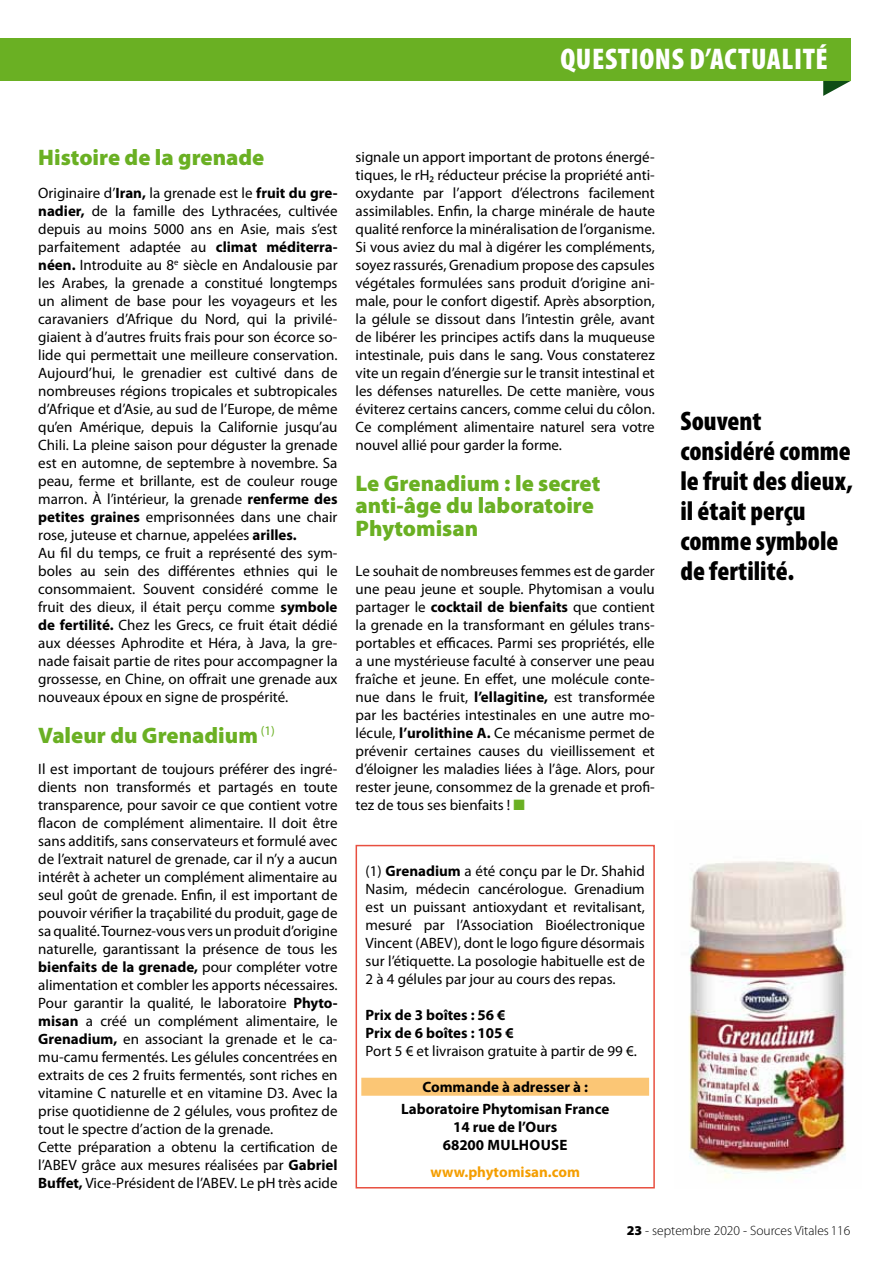
<style>
.page{position:relative;width:893px;height:1263px;background:#fff}
.page>*{position:absolute;margin:0;border:0;box-sizing:border-box;transform-origin:0 0}
.t1{font:900 condensed 30px "Myriad Pro";color:#fff}
.t2{font:900 condensed 27px/30px "Myriad Pro";color:#000}
.t3{font:900 22.5px/22.5px "Myriad Pro";color:#6ab023}
.t4{font:15px/18px "Myriad Pro";color:#000;text-align:justify}
.t5{font:700 15px/18px "Myriad Pro";color:#000}
.t6{font:700 15px "Myriad Pro";color:#f49e00}
.t7{font:300 13.5px "Myriad Pro";color:#000}
.s1{font-weight:700}
.s2{color:#6ab023}
.s3{font-weight:900}
</style>
<div class="page">
<div style="left:361px;top:1078px;width:288px;height:18px;background:#fbc675"></div>
<div style="left:356px;top:845px;width:299px;height:343px;border:2px solid #e84f40"></div>
<img style="left:689px;top:861px;width:157px;height:318px">
<svg style="left:823px;top:81px;width:27px;height:15px"></svg>
<div style="left:0;top:38px;width:850px;height:43px;background:#6ab023"></div>
<h1 class="t1" style="left:560px;top:40px;width:165px">Questions d’actual</h1>
<h1 class="t1" style="left:794px;top:40px;width:22px">ité</h1>
<h3 class="t3" style="left:38px;top:145px;width:228px">Histoire de la grenade</h3>
<p class="t4" style="left:38px;top:184px;width:301px;text-align:left">Originaire d’<span class="s1">Iran,</span> la grenade est le <span class="s1">fruit du gre&shy;nadier,</span> de la famille des Lythracées, cultivée depuis au moins 5000 ans en Asie, mais s’est parfaitement adaptée au <span class="s1">climat méditerra&shy;néen.</span> Introduite au 8<sup>e</sup> siècle en Andalousie par les Arabes, la grenade a constitué longtemps un aliment de base pour les voyageurs et les caravaniers d’Afrique du Nord, qui la privilé&shy;giaient à d’autres fruits frais pour son écorce so&shy;lide qui permettait une meilleure conservation.<br>Aujourd’hui, le grenadier est cultivé dans de nombreuses régions tropicales et subtropicales d’Afrique et d’Asie, au sud de l’Europe, de même qu’en Amérique, depuis la Californie jusqu’au Chili. La pleine saison pour déguster la grenade est en automne, de septembre à novembre. Sa peau, ferme et brillante, est de couleur rouge marron. À l’intérieur, la grenade <span class="s1">renferme des petites graines</span> emprisonnées dans une chair rose, juteuse et charnue, appelées <span class="s1">arilles.<br></span>Au fil du temps, ce fruit a représenté des sym&shy;boles au sein des différentes ethnies qui le consommaient. Souvent considéré comme le fruit des dieux, il était perçu comme <span class="s1">symbole de fertilité.</span> Chez les Grecs, ce fruit était dédié aux déesses Aphrodite et Héra, à Java, la gre&shy;nade faisait partie de rites pour accompagner la grossesse, en Chine, on offrait une grenade aux nouveaux époux en signe de prospérité.</p>
<h3 class="t3" style="left:38px;top:723px;width:238px">Valeur du Grenadium <sup>(1)</sup></h3>
<p class="t4" style="left:38px;top:760px;width:301px;text-align:left">Il est important de toujours préférer des ingré&shy;dients non transformés et partagés en toute transparence, pour savoir ce que contient votre flacon de complément alimentaire. Il doit être sans additifs, sans conservateurs et formulé avec de l’extrait naturel de grenade, car il n’y a aucun intérêt à acheter un complément alimentaire au seul goût de grenade. Enfin, il est important de pouvoir vérifier la traçabilité du produit, gage de sa qualité. Tournez-vous vers un produit d’origine naturelle, garantissant la présence de tous les <span class="s1">bienfaits de la grenade,</span> pour compléter votre alimentation et combler les apports nécessaires.<br>Pour garantir la qualité, le laboratoire <span class="s1">Phyto&shy;misan</span> a créé un complément alimentaire, le <span class="s1">Grenadium,</span> en associant la grenade et le ca&shy;mu-camu fermentés. Les gélules concentrées en extraits de ces 2 fruits fermentés, sont riches en vitamine C naturelle et en vitamine D3. Avec la prise quotidienne de 2 gélules, vous profitez de tout le spectre d’action de la grenade.<br>Cette préparation a obtenu la certification de l’ABEV grâce aux mesures réalisées par <span class="s1">Gabriel Buffet,</span> Vice-Président de l’ABEV. Le pH très acide</p>
<p class="t4" style="left:356px;top:148px;width:301px">signale un apport important de protons énergé&shy;tiques, le rH2 réducteur précise la propriété anti&shy;oxydante par l’apport d’électrons facilement assimilables. Enfin, la charge minérale de haute qualité renforce la minéralisation de l’organisme.<br>Si vous aviez du mal à digérer les compléments, soyez rassurés, Grenadium propose des capsules végétales formulées sans produit d’origine ani&shy;male, pour le confort digestif. Après absorption, la gélule se dissout dans l’intestin grêle, avant de libérer les principes actifs dans la muqueuse intestinale, puis dans le sang. Vous constaterez vite un regain d’énergie sur le transit intestinal et les défenses naturelles. De cette manière, vous éviterez certains cancers, comme celui du côlon.<br>Ce complément alimentaire naturel sera votre nouvel allié pour garder la forme.</p>
<h3 class="t3" style="left:356px;top:471px;width:246px">Le Grenadium : le secret anti-âge du laboratoire<br>Phytomisan</h3>
<p class="t4" style="left:356px;top:562px;width:301px">Le souhait de nombreuses femmes est de garder une peau jeune et souple. Phytomisan a voulu partager le <span class="s1">cocktail de bienfaits</span> que contient la grenade en la transformant en gélules trans&shy;portables et efficaces. Parmi ses propriétés, elle a une mystérieuse faculté à conserver une peau fraîche et jeune. En effet, une molécule conte&shy;nue dans le fruit, <span class="s1">l’ellagitine,</span> est transformée par les bactéries intestinales en une autre mo&shy;lécule, <span class="s1">l’urolithine A.</span> Ce mécanisme permet de prévenir certaines causes du vieillissement et d’éloigner les maladies liées à l’âge. Alors, pour rester jeune, consommez de la grenade et profi&shy;tez de tous ses bienfaits ! <span class="s2">■</span></p>
<p class="t4" style="left:366px;top:862px;width:281px">(1) <span class="s1">Grenadium</span> a été conçu par le Dr. Shahid Nasim, médecin cancérologue. Grenadium est un puissant antioxydant et revitalisant, mesuré par l’Association Bioélectronique Vincent (ABEV), dont le logo figure désormais sur l’étiquette. La posologie habituelle est de 2 à 4 gélules par jour au cours des repas.</p>
<p class="t5" style="left:366px;top:1006px;width:150px">Prix de 3 boîtes : 56 €<br>Prix de 6 boîtes : 105 €</p>
<p class="t4" style="left:366px;top:1042px;width:273px">Port 5 € et livraison gratuite à partir de 99 €.</p>
<p class="t5" style="left:401px;top:1075px;width:210px;line-height:22.2px;text-align:center">Commande à adresser à :<br>Laboratoire Phytomisan France</p>
<p class="t5" style="left:443px;top:1118px;width:116px;text-indent:10px">14 rue de l’Ours<br>68200 Mulho</p>
<p class="t5" style="left:541px;top:1136px;width:20px">use</p>
<p class="t6" style="left:430px;top:1162px;width:151px">www.phytomisan.com</p>
<h2 class="t2" style="left:680px;top:405px;width:174px">Souvent considéré comme le fruit des dieux, il était perçu comme symbole de fertilité.</h2>
<p class="t7" style="left:627px;top:1222px;width:225px"><span class="s3">23</span> - septembre 2020 - Sources Vitales 116</p>
</div>
